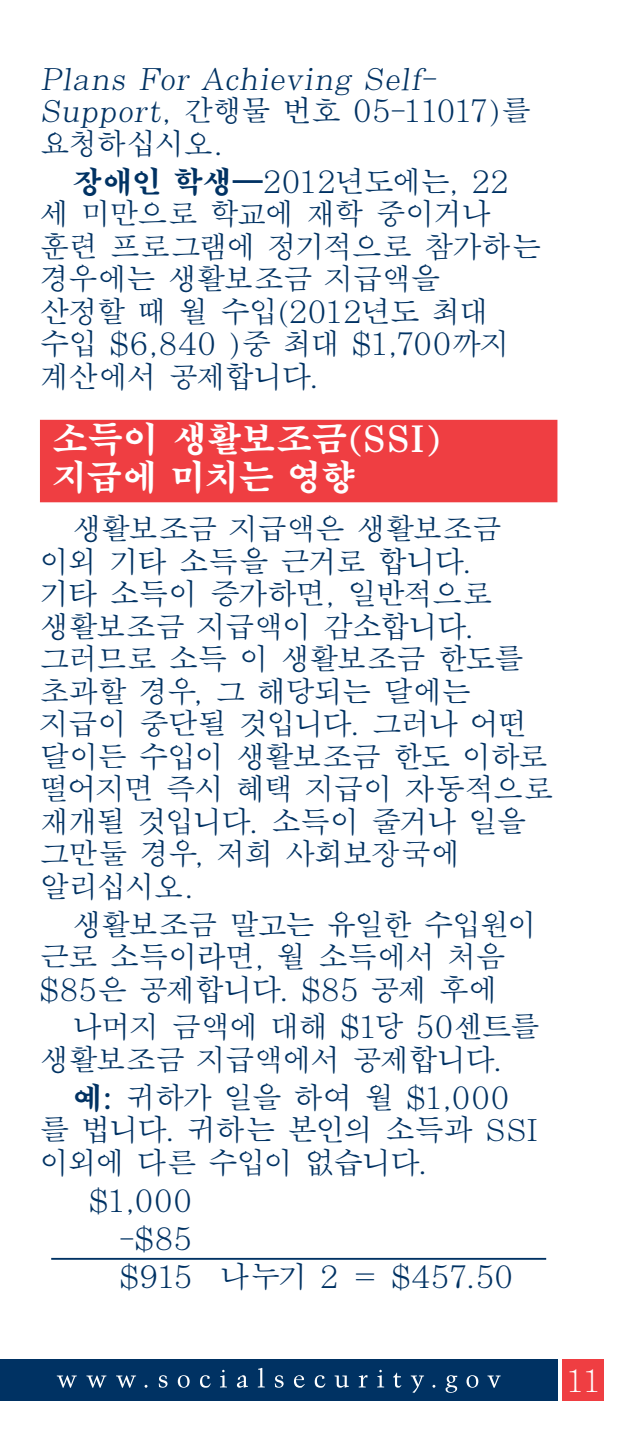
<style>
.page{position:relative;width:630px;height:1440px;background:#fff}
.page>*{position:absolute;margin:0;border:0;box-sizing:border-box;transform-origin:0 0}
.H1-2{font:700 35px/37.5px "SM Myungjo Std";letter-spacing:-.02em;color:#fff}
.Paragraph{font:500 30px/32.5px "SM Myungjo Std";letter-spacing:-.055em;color:#003263}
.t1{font:500 30px "SM Myungjo Std";color:#fff}
.s1{font-weight:700}
</style>
<div class="page">
<div style="left:562px;top:1359px;width:42px;height:42px;background:#ef3e42"></div>
<div style="left:0;top:1359px;width:557px;height:42px;background:#003263"></div>
<svg style="left:57px;top:1368px;width:444px;height:25px"></svg>
<div style="left:40px;top:420px;width:517px;height:82px;background:#ef3e42"></div>
<hr style="left:51px;top:1258px;width:495px;height:2px;background:#003263">
<p class="Paragraph" style="left:40px;top:63px;width:493px">Plans For Achieving Self-<br>Support, 간행물 번호 05-11017)를 요청하십시오.</p>
<p class="Paragraph" style="left:40px;top:166px;width:503px;text-indent:32px"><span class="s1">장애인 학생—</span>2012년도에는, 22 세 미만으로 학교에 재학 중이거나 훈련 프로그램에 정기적으로 참가하는 경우에는 생활보조금 지급액을<br>산정할 때 월 수입(2012년도 최대 수입 $6,840 )중 최대 $1,700까지 계산에서 공제합니다.</p>
<h1 class="H1-2" style="left:53px;top:422px;width:392px">소득이 생활보조금(SSI) 지급에 미치는 영향</h1>
<p class="Paragraph" style="left:40px;top:514px;width:516px;text-indent:32px">생활보조금 지급액은 생활보조금 이외 기타 소득을 근거로 합니다.<br>기타 소득이 증가하면, 일반적으로 생활보조금 지급액이 감소합니다. 그러므로 소득 이 생활보조금 한도를 초과할 경우, 그 해당되는 달에는 지급이 중단될 것입니다. 그러나 어떤 달이든 수입이 생활보조금 한도 이하로 떨어지면 즉시 혜택 지급이 자동적으로 재개될 것입니다. 소득이 줄거나 일을 그만둘 경우, 저희 사회보장국에 알리십시오.</p>
<p class="Paragraph" style="left:40px;top:909px;width:499px;text-indent:32px">생활보조금 말고는 유일한 수입원이 근로 소득이라면, 월 소득에서 처음 $85은 공제합니다. $85 공제 후에</p>
<p class="Paragraph" style="left:40px;top:1012px;width:502px;text-indent:32px">나머지 금액에 대해 $1당 50센트를 생활보조금 지급액에서 공제합니다.</p>
<p class="Paragraph" style="left:40px;top:1082px;width:501px;text-indent:32px"><span class="s1">예:</span> 귀하가 일을 하여 월 $1,000 를 법니다. 귀하는 본인의 소득과 SSI 이외에 다른 수입이 없습니다.</p>
<p class="Paragraph" style="left:89px;top:1185px;width:105px">$1,000</p>
<p class="Paragraph" style="left:119px;top:1223px;width:74px">-$85</p>
<p class="Paragraph" style="left:120px;top:1261px;width:395px">$915 나누기 2 = $457.50</p>
<p class="t1" style="left:565px;top:1363px;width:38px">11</p>
</div>
